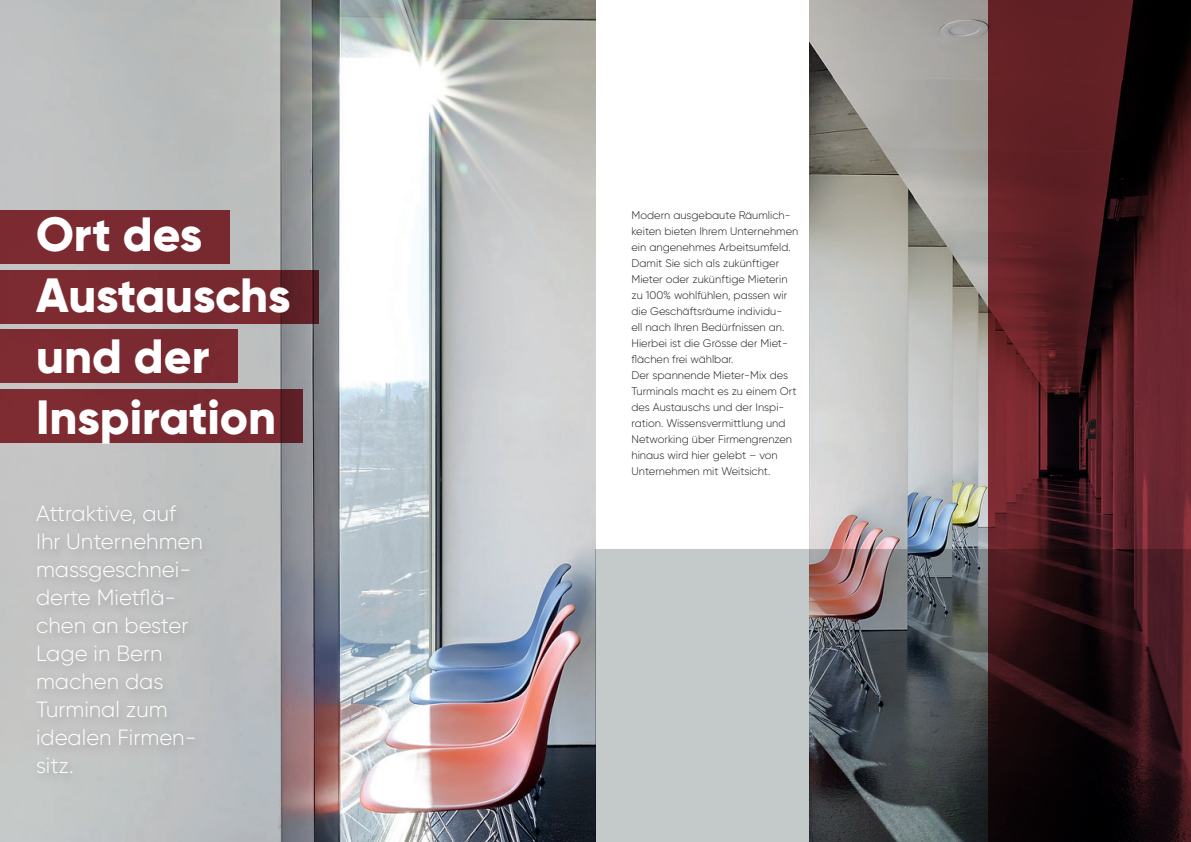
<style>
.page{position:relative;width:1191px;height:842px;background:#fff}
.page>*{position:absolute;margin:0;border:0;box-sizing:border-box;transform-origin:0 0}
.t1{font:800 48px/61px "Gilroy";color:#fff}
.t2{font:300 22px/28px "Gilroy";color:#fff}
.t3{font:300 11px/16px "Gilroy";color:#231f20}
</style>
<div class="page">
<img style="left:0;top:0;width:595px;height:842px">
<div style="left:0;top:0;width:51px;height:841px;background:#c3c4c4"></div>
<div style="left:0;top:210px;width:229px;height:54px;background:#7a2a31"></div>
<div style="left:0;top:329px;width:238px;height:54px;background:#7c2a31"></div>
<svg style="left:0;top:270px;width:318px;height:54px;background:#76282f"></svg>
<svg style="left:0;top:389px;width:303px;height:54px;background:#78292f"></svg>
<div style="left:30px;top:500px;width:184px;height:285px;background:#bec0c0"></div>
<img style="left:809px;top:0;width:179px;height:549px">
<svg style="left:988px;top:0;width:203px;height:549px;background:#511b20"></svg>
<svg style="left:595px;top:549px;width:596px;height:293px;background:#6b6568"></svg>
<h1 class="t1" style="left:36px;top:203px;width:256px">Ort des<br>Austauschs und der<br>Inspiration</h1>
<h2 class="t2" style="left:36px;top:499px;width:168px">Attraktive, auf<br>Ihr Unternehmen massgeschnei&shy;derte Mietflä&shy;chen an bester<br>Lage in Bern machen das<br>Turminal zum idealen Firmen&shy;sitz.</h2>
<p class="t3" style="left:631px;top:207px;width:168px">Modern ausgebaute Räumlich&shy;keiten bieten Ihrem Unternehmen ein angenehmes Arbeitsumfeld.<br>Damit Sie sich als zukünftiger<br>Mieter oder zukünftige Mieterin zu 100% wohlfühlen, passen wir die Geschäftsräume individu-<br>ell nach Ihren Bedürfnissen an.<br>Hierbei ist die Grösse der Miet&shy;flächen frei wählbar.<br>Der spannende Mieter-Mix des<br>Turminals macht es zu einem Ort des Austauschs und der Inspi&shy;ration. Wissensvermittlung und<br>Networking über Firmengrenzen hinaus wird hier gelebt – von<br>Unternehmen mit Weitsicht.</p>
</div>
